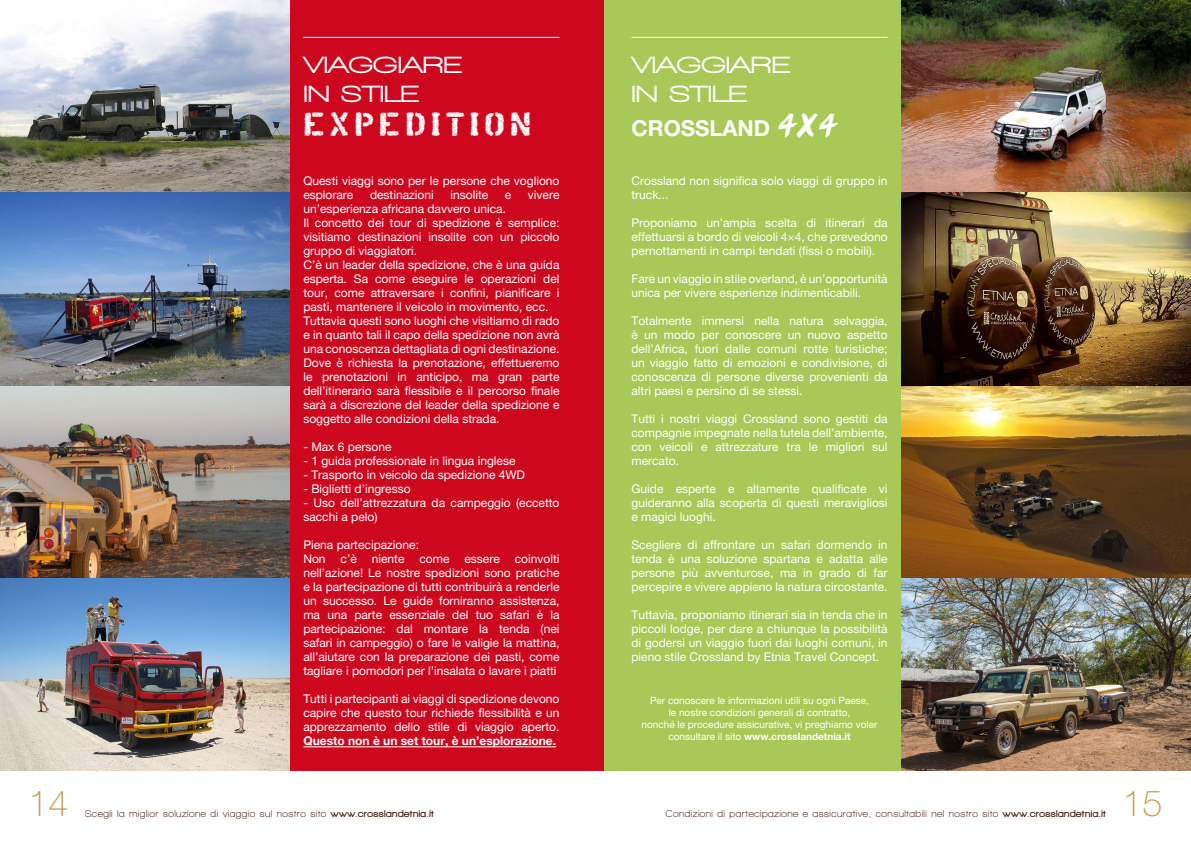
<style>
.page{position:relative;width:1191px;height:842px;background:#fff}
.page>*{position:absolute;margin:0;border:0;box-sizing:border-box;transform-origin:0 0}
.t1{font:100 36px "Helvetica Neue LT Pro";color:#bd9d46}
.t2{font:34px "Container";letter-spacing:.16em;color:#fff}
.t3{font:900 24px/28.8px "Walkway Expand";color:#fff}
.t4{font:700 22px "Helvetica Neue LT Pro";color:#fff}
.t5{font:12px/14px "Helvetica Neue LT Pro";color:#fff;text-align:justify}
.t6{font:700 12px "Helvetica Neue LT Pro";color:#fff}
.t7{font:10px/12px "Helvetica Neue LT Pro";color:#fff;text-align:center}
.t8{font:700 10px "Walkway";letter-spacing:.05em;color:#4a221a}
.s1{font-weight:900}
.s2{font-family:"M Ashley Script";font-weight:400;font-size:34.8px}
.s3{font-weight:700}
</style>
<div class="page">
<div style="left:587px;top:0;width:604px;height:771px;background:#a8c957"></div>
<div style="left:0;top:0;width:604px;height:771px;background:#cd071e"></div>
<img style="left:0;top:0;width:290px;height:771px">
<hr style="left:303px;top:746px;width:253px;height:1px;background:#fff">
<hr style="left:303px;top:37px;width:256px;height:1px;background:#fff">
<hr style="left:631px;top:37px;width:256px;height:1px;background:#fff">
<img style="left:901px;top:0;width:290px;height:771px">
<h1 class="t1" style="left:28px;top:782px;width:42px">14</h1>
<h3 class="t3" style="left:303px;top:51px;width:160px">VIAGGIARE<br>IN STILE</h3>
<h2 class="t2" style="left:303px;top:104px;width:229px">EXPEDITION</h2>
<p class="t5" style="left:303px;top:174px;width:257px">Questi viaggi sono per le persone che vogliono esplorare</p>
<p class="t5" style="left:370px;top:188px;width:65px">destinazioni</p>
<p class="t5" style="left:450px;top:188px;width:39px">insolite</p>
<p class="t5" style="left:505px;top:188px;width:8px">e</p>
<p class="t5" style="left:528px;top:188px;width:33px">vivere</p>
<p class="t5" style="left:303px;top:202px;width:257px;text-align:left">un’esperienza africana davvero unica.<br>Il concetto dei tour di spedizione è semplice: visitiamo destinazioni insolite con un piccolo gruppo di viaggiatori.<br>C’è un leader della spedizione, che è una guida esperta. Sa come eseguire le operazioni del tour, come attraversare i confini, pianificare i pasti, mantenere il veicolo in movimento, ecc.<br>Tuttavia questi sono luoghi che visitiamo di rado e in quanto tali il capo della spedizione non avrà una conoscenza dettagliata di ogni destinazione.<br>Dove è richiesta la prenotazione, effettueremo le prenotazioni in anticipo, ma gran parte dell’itinerario sarà flessibile e il percorso finale sarà a discrezione del leader della spedizione e soggetto alle condizioni della strada.</p>
<p class="t5" style="left:303px;top:440px;width:90px">- Max 6 persone</p>
<p class="t5" style="left:303px;top:454px;width:214px">- 1 guida professionale in lingua inglese</p>
<p class="t5" style="left:303px;top:468px;width:223px">- Trasporto in veicolo da spedizione 4WD</p>
<p class="t5" style="left:303px;top:482px;width:109px">- Biglietti d’ingresso</p>
<p class="t5" style="left:303px;top:496px;width:257px">- Uso dell’attrezzatura da campeggio (eccetto sacchi a pelo)</p>
<p class="t5" style="left:303px;top:538px;width:257px;text-align:left">Piena partecipazione:<br>Non c’è niente come essere coinvolti nell’azione! Le nostre spedizioni sono pratiche e la partecipazione di tutti contribuirà a renderle un successo. Le guide forniranno assistenza, ma una parte essenziale del tuo safari è la partecipazione: dal montare la tenda (nei safari in campeggio) o fare le valigie la mattina, all’aiutare con la preparazione dei pasti, come tagliare i pomodori per l’insalata o lavare i piatti</p>
<p class="t5" style="left:303px;top:692px;width:257px">Tutti i partecipanti ai viaggi di spedizione devono capire che questo tour richiede flessibilità e un apprezzamento dello stile di viaggio aperto.</p>
<p class="t6" style="left:303px;top:734px;width:254px">Questo non è un set tour, è un’esplorazione.</p>
<p class="t8" style="left:85px;top:808px;width:350px">Scegli la miglior soluzione di viaggio sul nostro sito <span class="s1">www.crosslandetnia.it</span></p>
<h3 class="t3" style="left:631px;top:51px;width:160px">VIAGGIARE<br>IN STILE</h3>
<h3 class="t4" style="left:631px;top:114px;width:206px">CROSSLAND <span class="s2">4X4</span></h3>
<p class="t5" style="left:631px;top:174px;width:257px">Crossland non significa solo viaggi di gruppo in truck...</p>
<p class="t5" style="left:631px;top:216px;width:257px">Proponiamo un’ampia scelta di itinerari da effettuarsi a bordo di veicoli 4×4, che prevedono pernottamenti in campi tendati (fissi o mobili).</p>
<p class="t5" style="left:631px;top:272px;width:257px">Fare un viaggio in stile overland, è un’opportunità unica per vivere esperienze indimenticabili.</p>
<p class="t5" style="left:631px;top:314px;width:257px">Totalmente immersi nella natura selvaggia, è un modo per conoscere un nuovo aspetto dell’Africa, fuori dalle comuni rotte turistiche; un viaggio fatto di emozioni e condivisione, di conoscenza di persone diverse provenienti da altri paesi e persino di se stessi.</p>
<p class="t5" style="left:631px;top:412px;width:257px">Tutti i nostri viaggi Crossland sono gestiti da compagnie impegnate nella tutela dell’ambiente, con veicoli e attrezzature tra le migliori sul mercato.</p>
<p class="t5" style="left:631px;top:482px;width:257px">Guide esperte e altamente qualificate vi guideranno alla scoperta di questi meravigliosi e magici luoghi.</p>
<p class="t5" style="left:631px;top:538px;width:257px">Scegliere di affrontare un safari dormendo in tenda è una soluzione spartana e adatta alle persone più avventurose, ma in grado di far percepire e vivere appieno la natura circostante.</p>
<p class="t5" style="left:631px;top:608px;width:257px">Tuttavia, proponiamo itinerari sia in tenda che in piccoli lodge, per dare a chiunque la possibilità di godersi un viaggio fuori dai luoghi comuni, in pieno stile Crossland by Etnia Travel Concept.</p>
<p class="t7" style="left:641px;top:694px;width:237px">Per conoscere le informazioni utili su ogni Paese,<br>le nostre condizioni generali di contratto,<br>nonché le procedure assicurative, vi preghiamo voler consultare il sito <span class="s3">www.crosslandetnia.it</span></p>
<p class="t8" style="left:665px;top:808px;width:442px">Condizioni di partecipazione e assicurative, consultabili nel nostro sito <span class="s1">www.crosslandetnia.it</span></p>
<h1 class="t1" style="left:1122px;top:782px;width:42px">15</h1>
</div>
